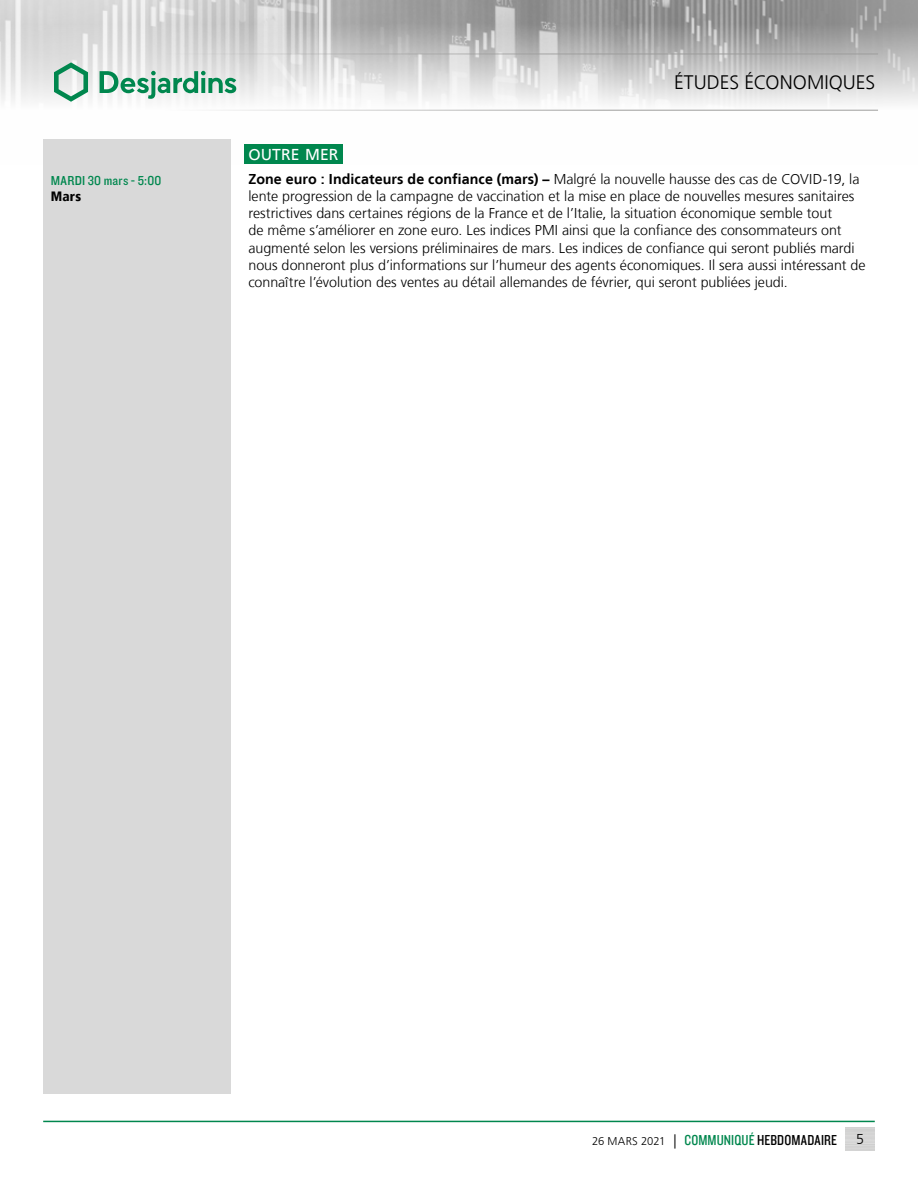
<style>
.page{position:relative;width:918px;height:1188px;background:#fff}
.page>*{position:absolute;margin:0;border:0;box-sizing:border-box;transform-origin:0 0}
.t1{font:300 19.5px "Frutiger LT";color:#000}
.t2{font:15.75px "Frutiger LT";color:#fff}
.t3{font:15px "Knockout 29 Junior Ltweight";letter-spacing:.005em;color:#000}
.t4{font:300 14.25px/17.1px "Frutiger LT";color:#000}
.t5{font:13.5px "Knockout 30 Junior Welterwt";letter-spacing:.02em;color:#00874e}
.t6{font:900 condensed 13.5px "Frutiger LT";color:#000}
.s1{font-weight:700}
.s2{font-family:"Frutiger LT";font-weight:300;font-size:11.25px}
.s3{font-family:"Frutiger LT";font-weight:300;font-size:14.25px}
.s4{color:#00874e}
</style>
<div class="page">
<img style="left:0;top:0;width:918px;height:164px">
<hr style="left:0;top:54px;width:878px;height:1px;background:#9d9d9c">
<hr style="left:0;top:110px;width:878px;height:1px;background:#9d9d9c">
<svg style="left:54px;top:62px;width:34px;height:40px"></svg>
<svg style="left:100px;top:71px;width:136px;height:28px"></svg>
<hr style="left:43px;top:1121px;width:832px;height:1px;background:#00874e">
<div style="left:43px;top:139px;width:188px;height:955px;background:#d9d9d9"></div>
<div style="left:244px;top:144px;width:98px;height:20px;background:#00874e"></div>
<p class="t5" style="left:51px;top:171px;width:112px">MARDI 30 mars - 5:00</p>
<p class="t6" style="left:51px;top:188px;width:32px">Mars</p>
<h1 class="t1" style="left:674px;top:72px;width:203px">ÉTUDES ÉCONOMIQUES</h1>
<p class="t2" style="left:248px;top:146px;width:91px">OUTRE MER</p>
<p class="t4" style="left:248px;top:171px;width:613px"><span class="s1">Zone euro : Indicateurs de confiance (mars) –</span> Malgré la nouvelle hausse des cas de COVID-19, la</p>
<p class="t4" style="left:248px;top:188px;width:608px">lente progression de la campagne de vaccination et la mise en place de nouvelles mesures sanitaires</p>
<p class="t4" style="left:248px;top:205px;width:619px">restrictives dans certaines régions de la France et de l’Italie, la situation économique semble tout<br>de même s’améliorer en zone euro. Les indices PMI ainsi que la confiance des consommateurs ont augmenté selon les versions préliminaires de mars. Les indices de confiance qui seront publiés mardi nous donneront plus d’informations sur l’humeur des agents économiques. Il sera aussi intéressant de connaître l’évolution des ventes au détail allemandes de février, qui seront publiées jeudi.</p>
<p class="t3" style="left:592px;top:1130px;width:247px"><span class="s2">26 MARS 2021</span> <span class="s3">|</span> <span class="s4">COMMUNIQUÉ</span> HEBDOMADAIRE</p>
<p class="t4" style="left:856px;top:1131px;width:9px">5</p>
</div>
